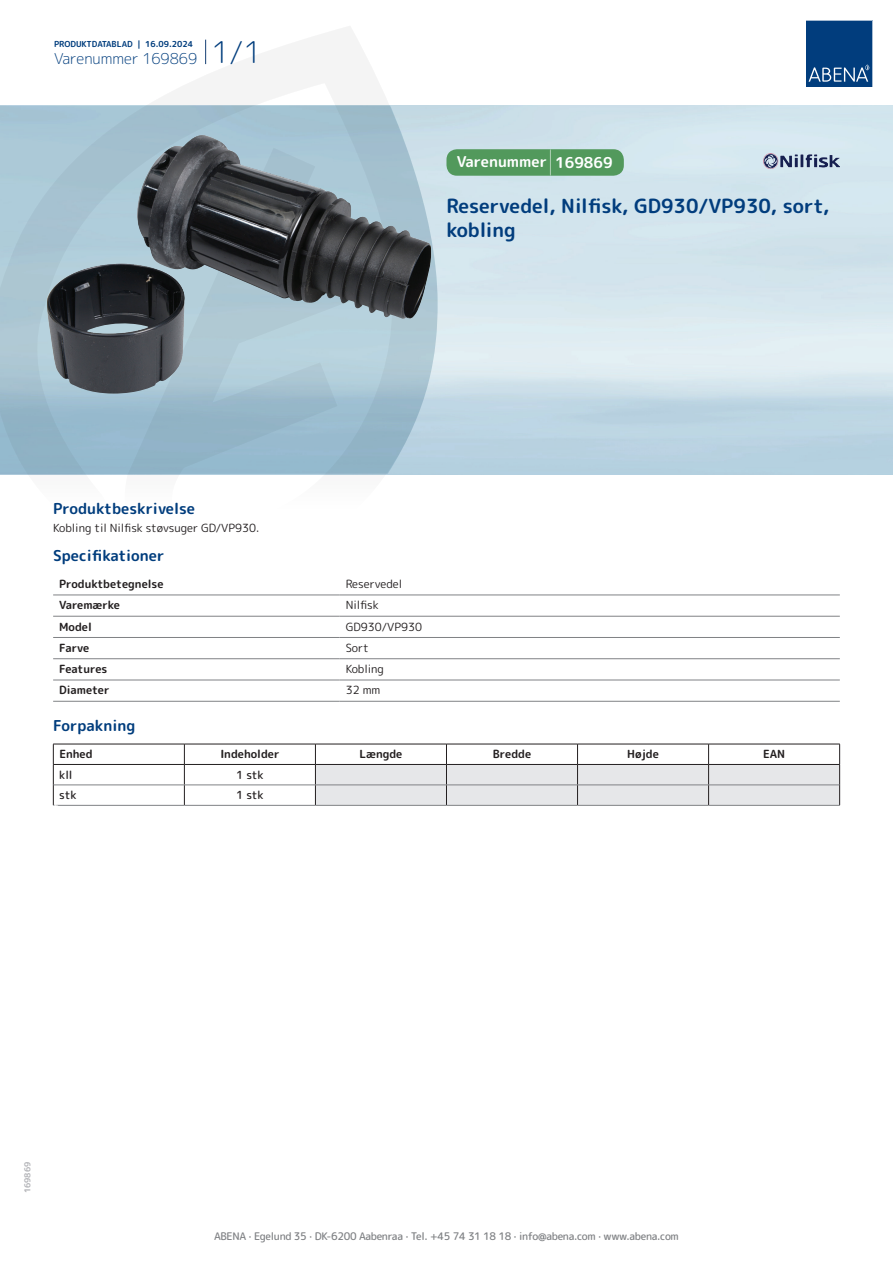
<style>
.page{position:relative;width:893px;height:1263px;background:#fff}
.page>*{position:absolute;margin:0;border:0;box-sizing:border-box;transform-origin:0 0}
.t1{font:700 19.5px/24px "Rounded Mplus 1 c";color:#013d7d}
.t2{font:700 15px "Rounded Mplus 1 c";color:#013d7d}
.t3{font:300 15px "Rounded Mplus 1 c";color:#013d7d}
.t4{font:700 15px "Rounded Mplus 1 c";color:#fff}
.t5{font:700 11.25px "Rounded Mplus 1 c";color:#231f20}
.t6{font:11.25px "Rounded Mplus 1 c";color:#231f20}
.t7{font:500 11.25px "Rounded Mplus 1 c";letter-spacing:-.01em;color:#231f20}
.t8{font:500 10.5px "Rounded Mplus 1 c";letter-spacing:-.03em;color:#808285}
.t9{font:700 10.5px "Rounded Mplus 1 c";color:#fff}
.t10{font:700 8.25px "Rounded Mplus 1 c";color:#013d7d}
.t11{font:700 8.25px "Rounded Mplus 1 c";color:#b2b3b7}
.s1{font-size:30px}
.s2{font-size:25.5px}
</style>
<div class="page">
<svg style="left:0;top:26px;width:439px;height:569px"></svg>
<svg style="left:0;top:106px;width:438px;height:368px;background:#9fbecf"></svg>
<svg style="left:205px;top:40px;width:1px;height:24px"></svg>
<svg style="left:806px;top:20px;width:67px;height:67px;background:#144b86"></svg>
<img style="left:47px;top:135px;width:386px;height:259px">
<hr style="left:53px;top:595px;width:287px;height:1px;background:#808285">
<hr style="left:340px;top:595px;width:500px;height:1px;background:#808285">
<hr style="left:53px;top:616px;width:287px;height:1px;background:#808285">
<hr style="left:340px;top:616px;width:500px;height:1px;background:#808285">
<hr style="left:53px;top:637px;width:287px;height:1px;background:#808285">
<hr style="left:340px;top:637px;width:500px;height:1px;background:#808285">
<hr style="left:53px;top:658px;width:287px;height:1px;background:#808285">
<hr style="left:340px;top:658px;width:500px;height:1px;background:#808285">
<hr style="left:53px;top:680px;width:287px;height:1px;background:#808285">
<hr style="left:340px;top:680px;width:500px;height:1px;background:#808285">
<hr style="left:53px;top:701px;width:287px;height:1px;background:#808285">
<hr style="left:340px;top:701px;width:500px;height:1px;background:#808285">
<hr style="left:53px;top:744px;width:131px;height:1px;background:#231f20">
<hr style="left:184px;top:744px;width:131px;height:1px;background:#231f20">
<hr style="left:53px;top:764px;width:131px;height:1px;background:#231f20">
<hr style="left:184px;top:764px;width:131px;height:1px;background:#231f20">
<svg style="left:53px;top:744px;width:1px;height:61px"></svg>
<svg style="left:184px;top:744px;width:1px;height:61px"></svg>
<svg style="left:315px;top:744px;width:525px;height:61px"></svg>
<hr style="left:54px;top:785px;width:130px;height:1px;background:#808285">
<hr style="left:184px;top:785px;width:131px;height:1px;background:#808285">
<hr style="left:315px;top:785px;width:131px;height:1px;background:#808285">
<hr style="left:446px;top:785px;width:131px;height:1px;background:#808285">
<hr style="left:577px;top:785px;width:132px;height:1px;background:#808285">
<hr style="left:709px;top:785px;width:130px;height:1px;background:#808285">
<hr style="left:53px;top:805px;width:131px;height:1px;background:#808285">
<hr style="left:184px;top:805px;width:131px;height:1px;background:#808285">
<hr style="left:315px;top:805px;width:131px;height:1px;background:#808285">
<hr style="left:446px;top:805px;width:131px;height:1px;background:#808285">
<hr style="left:577px;top:805px;width:132px;height:1px;background:#808285">
<hr style="left:709px;top:805px;width:131px;height:1px;background:#808285">
<div style="left:446px;top:149px;width:178px;height:27px;background:#52995c;border-radius:10px"></div>
<img style="left:763px;top:153px;width:77px;height:16px">
<p class="t10" style="left:54px;top:38px;width:141px">PRODUKTDATABLAD | 16.09.2024</p>
<h2 class="t3" style="left:54px;top:48px;width:209px">Varenummer 169869 <span class="s1">1/1</span></h2>
<h2 class="t4" style="left:457px;top:151px;width:157px">Varenummer <span class="s2">|</span> 169869</h2>
<h1 class="t1" style="left:446px;top:194px;width:385px">Reservedel, Nilfisk, GD930/VP930, sort, kobling</h1>
<h2 class="t2" style="left:53px;top:498px;width:143px">Produktbeskrivelse</h2>
<p class="t6" style="left:53px;top:520px;width:208px">Kobling til Nilfisk støvsuger GD/VP930.</p>
<h2 class="t2" style="left:53px;top:545px;width:113px">Specifikationer</h2>
<p class="t5" style="left:59px;top:576px;width:106px">Produktbetegnelse</p>
<p class="t6" style="left:346px;top:576px;width:58px">Reservedel</p>
<p class="t5" style="left:59px;top:597px;width:62px">Varemærke</p>
<p class="t6" style="left:346px;top:597px;width:34px">Nilfisk</p>
<p class="t5" style="left:59px;top:618px;width:34px">Model</p>
<p class="t6" style="left:346px;top:618px;width:78px">GD930/VP930</p>
<p class="t5" style="left:59px;top:640px;width:32px">Farve</p>
<p class="t6" style="left:346px;top:640px;width:25px">Sort</p>
<p class="t5" style="left:59px;top:661px;width:50px">Features</p>
<p class="t6" style="left:346px;top:661px;width:40px">Kobling</p>
<p class="t5" style="left:59px;top:682px;width:52px">Diameter</p>
<p class="t6" style="left:346px;top:682px;width:36px">32 mm</p>
<h2 class="t2" style="left:53px;top:715px;width:84px">Forpakning</h2>
<p class="t5" style="left:59px;top:746px;width:35px">Enhed</p>
<p class="t5" style="left:220px;top:746px;width:61px">Indeholder</p>
<p class="t5" style="left:359px;top:746px;width:44px">Længde</p>
<p class="t5" style="left:493px;top:746px;width:40px">Bredde</p>
<p class="t5" style="left:627px;top:746px;width:33px">Højde</p>
<p class="t5" style="left:763px;top:746px;width:24px">EAN</p>
<p class="t7" style="left:59px;top:767px;width:15px">kll</p>
<p class="t7" style="left:236px;top:767px;width:29px">1 stk</p>
<p class="t7" style="left:59px;top:787px;width:19px">stk</p>
<p class="t7" style="left:236px;top:787px;width:29px">1 stk</p>
<p class="t9" style="left:53px;top:801px;width:7px">*</p>
<p class="t11" style="left:22px;top:1193px;width:33px;rotate:-90deg">169869</p>
<p class="t8" style="left:214px;top:1229px;width:466px">ABENA · Egelund 35 · DK-6200 Aabenraa · Tel. +45 74 31 18 18 · info@abena.com · www.abena.com</p>
</div>
